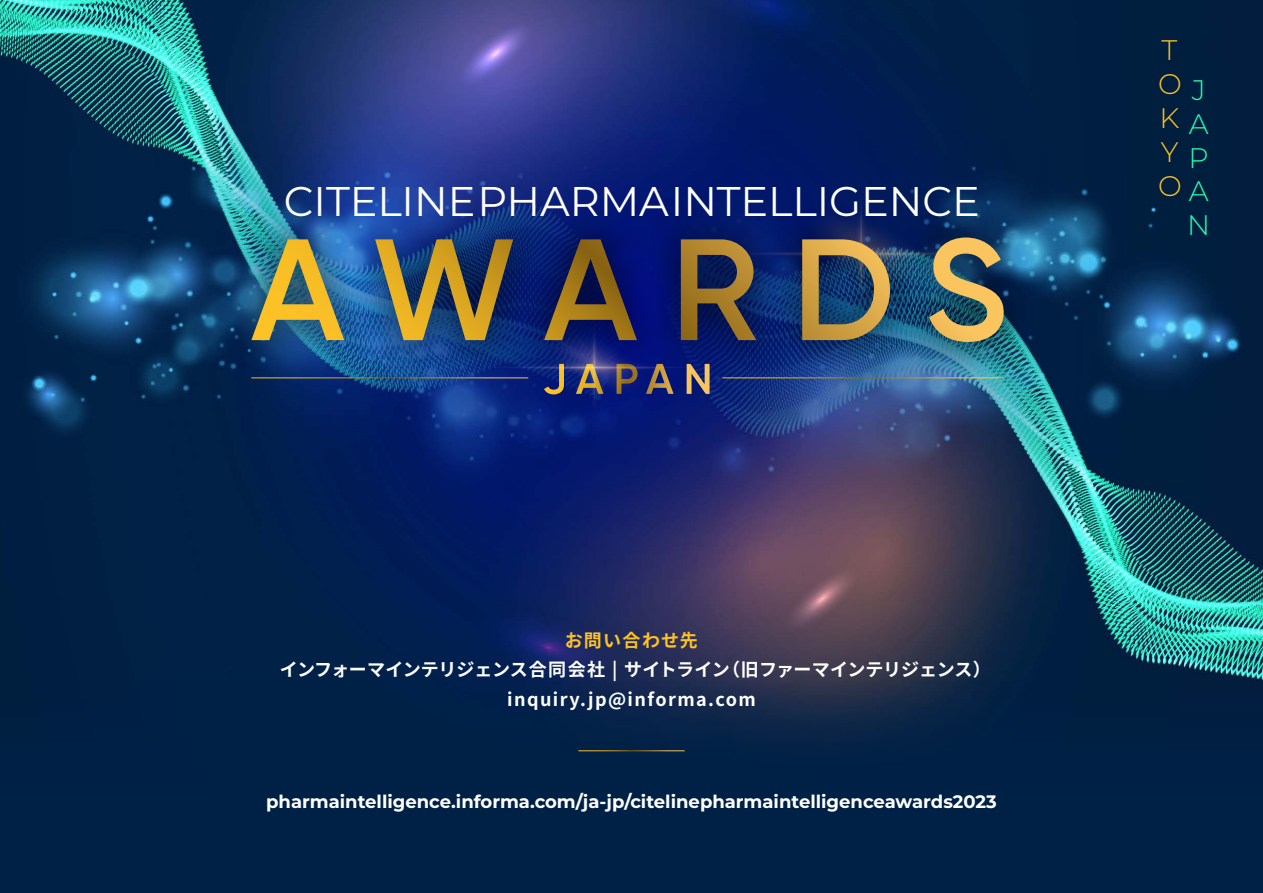
<style>
.page{position:relative;width:1263px;height:893px;background:#002146}
.page>*{position:absolute;margin:0;border:0;box-sizing:border-box;transform-origin:0 0}
.t1{font:41.4px "Montserrat";letter-spacing:-.005em;color:#fff}
.t2{font:300 28.2px/33.9px "Montserrat";color:#fcc226}
.t3{font:300 28.2px/33.9px "Montserrat";color:#24fcb0}
.t4{font:700 18px "Montserrat";color:#fff}
.t5{font:700 18px/29.5px "Noto Sans JP";letter-spacing:.015em;color:#fff;text-align:center}
.t6{font:700 18px "Noto Sans JP";letter-spacing:.065em;color:#fcc226}
</style>
<div class="page">
<img style="left:0;top:0;width:1263px;height:752px">
<hr style="left:578px;top:750px;width:107px;height:1px;background:#fff">
<hr style="left:251px;top:377px;width:277px;height:1px;background:#fff">
<svg style="left:472px;top:180px;width:542px;height:245px"></svg>
<div style="left:221px;top:204px;width:816px;height:171px;background:#000;opacity:.75"></div>
<img style="left:251px;top:237px;width:753px;height:105px">
<h1 class="t1" style="left:284px;top:174px;width:697px">CITELINE PHARMA INTELLIGENCE</h1>
<p class="t6" style="left:565px;top:630px;width:135px">お問い合わせ先</p>
<p class="t5" style="left:280px;top:655px;width:712px">インフォーマインテリジェンス合同会社 | サイトライン（旧ファーマインテリジェンス）inquiry.jp@informa.com</p>
<p class="t4" style="left:266px;top:789px;width:732px">pharmaintelligence.informa.com/ja-jp/citelinepharmaintelligenceawards2023</p>
<h2 class="t2" style="left:1158px;top:32px;width:25px">T<br>O<br>K<br>Y<br>O</h2>
<h2 class="t3" style="left:1187px;top:72px;width:24px">J<br>A<br>P<br>A<br>N</h2>
</div>
